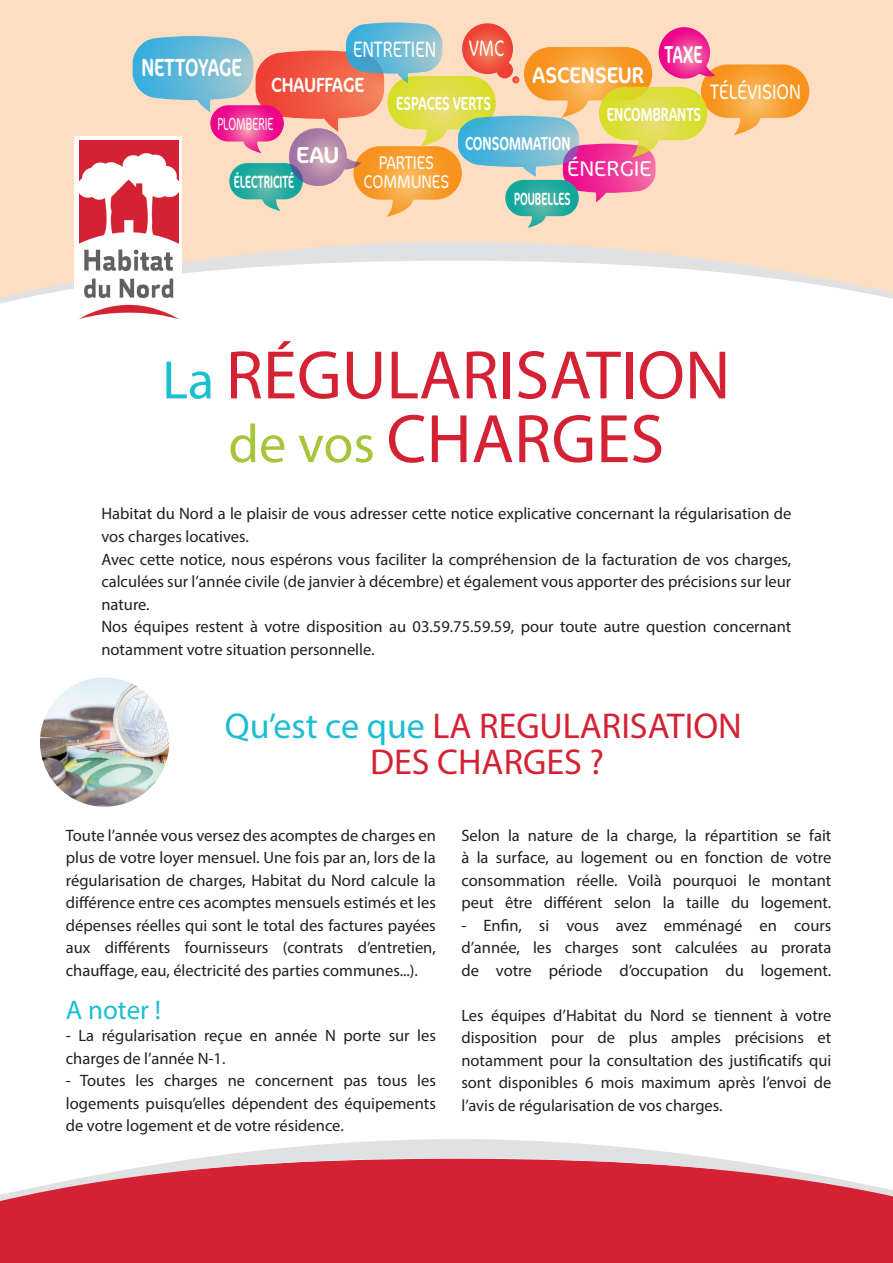
<style>
.page{position:relative;width:893px;height:1263px;background:#fff}
.page>*{position:absolute;margin:0;border:0;box-sizing:border-box;transform-origin:0 0}
.t1{font:69.15px/63.8px "Myriad Pro";color:#d42234;text-align:center}
.t2{font:36px/36px "Myriad Pro";color:#d42234;text-align:center}
.t3{font:27px "Myriad Pro";color:#1cbed2}
.t4{font:25.05px "Cocon OT";letter-spacing:-.005em;color:#fff;scale:.74 1}
.t5{font:24.6px "Cocon OT";color:#fff;scale:.65 1}
.t6{font:23.25px "Cocon OT";color:#fff}
.t7{font:300 22.95px "Cocon OT";color:#fff;scale:.74 1}
.t8{font:22.8px "Cocon OT";color:#fff;scale:.9 1}
.t9{font:300 22.65px "Cocon OT";color:#fff;scale:.74 1}
.t10{font:300 21.75px "Cocon OT";color:#fff}
.t11{font:300 21.15px "Cocon OT";color:#fff;scale:.82 1}
.t12{font:20.7px "Cocon OT";color:#fff;scale:.84 1}
.t13{font:19.05px "Cocon OT";color:#fff;scale:.7 1}
.t14{font:300 18.6px/19px "Cocon OT";color:#fff;text-align:center;scale:.82 1}
.t15{font:17.85px "Cocon OT";color:#fff;scale:.6 1}
.t16{font:300 17.85px "Cocon OT";color:#fff;scale:.6 1}
.t17{font:16.5px/22.5px "Myriad Pro";color:#231f20;text-align:justify}
.s1{font-size:54.3px;color:#1cbed2}
.s2{font-size:54.3px;color:#a6c539}
.s3{color:#1cbed2}
</style>
<div class="page">
<svg style="left:0;top:0;width:893px;height:297px;fill:#fddec2"></svg>
<svg style="left:133px;top:22px;width:676px;height:206px;background:#dab89a"></svg>
<div style="left:75px;top:136px;width:107px;height:188px;background:#fff"></div>
<img style="left:79px;top:140px;width:99px;height:179px">
<div style="left:0;top:1201px;width:893px;height:62px;background:#d42234"></div>
<svg style="left:0;top:1139px;width:893px;height:62px"></svg>
<img style="left:40px;top:677px;width:129px;height:130px;border-radius:65px">
<h3 class="t4" style="left:141px;top:53px;width:137px">NETTOYAGE</h3>
<h3 class="t9" style="left:353px;top:36px;width:114px">ENTRETIEN</h3>
<p class="t12" style="left:271px;top:73px;width:112px">CHAUFFAGE</p>
<h3 class="t7" style="left:469px;top:35px;width:50px">VMC</h3>
<p class="t13" style="left:396px;top:93px;width:137px">ESPACES VERTS</p>
<p class="t16" style="left:217px;top:114px;width:95px">PLOMBERIE</p>
<h3 class="t8" style="left:533px;top:61px;width:126px">ASCENSEUR</h3>
<h3 class="t5" style="left:664px;top:40px;width:60px">TAXE</h3>
<p class="t13" style="left:607px;top:103px;width:136px">ENCOMBRANTS</p>
<h3 class="t6" style="left:296px;top:142px;width:45px">EAU</h3>
<p class="t15" style="left:234px;top:171px;width:102px">ÉLECTRICITÉ</p>
<p class="t14" style="left:364px;top:154px;width:106px">PARTIES<br>COMMUNES</p>
<p class="t13" style="left:465px;top:133px;width:152px">CONSOMMATION</p>
<h3 class="t10" style="left:567px;top:156px;width:86px">ÉNERGIE</h3>
<p class="t15" style="left:514px;top:188px;width:96px">POUBELLES</p>
<p class="t11" style="left:710px;top:80px;width:112px">TÉLÉVISION</p>
<h1 class="t1" style="left:162px;top:342px;width:570px"><span class="s1">La</span> RÉGULARISATION <span class="s2">de vos</span> CHARGES</h1>
<p class="t17" style="left:101px;top:502px;width:691px;text-align:left">Habitat du Nord a le plaisir de vous adresser cette notice explicative concernant la régularisation de vos charges locatives.<br>Avec cette notice, nous espérons vous faciliter la compréhension de la facturation de vos charges, calculées sur l’année civile (de janvier à décembre) et également vous apporter des précisions sur leur nature.<br>Nos équipes restent à votre disposition au 03.59.75.59.59, pour toute autre question concernant notamment votre situation personnelle.</p>
<h2 class="t2" style="left:225px;top:708px;width:519px"><span class="s3">Qu’est ce que</span> LA REGULARISATION<br>DES CHARGES ?</h2>
<p class="t17" style="left:66px;top:823px;width:371px">Toute l’année vous versez des acomptes de charges en plus de votre loyer mensuel. Une fois par an, lors de la régularisation de charges, Habitat du Nord calcule la différence entre ces acomptes mensuels estimés et les dépenses réelles qui sont le total des factures payées aux différents fournisseurs (contrats d’entretien, chauffage, eau, électricité des parties communes...).</p>
<h3 class="t3" style="left:66px;top:993px;width:97px">A noter !</h3>
<p class="t17" style="left:66px;top:1024px;width:371px">- La régularisation reçue en année N porte sur les charges de l’année N-1.</p>
<p class="t17" style="left:66px;top:1069px;width:371px">- Toutes les charges ne concernent pas tous les logements puisqu’elles dépendent des équipements de votre logement et de votre résidence.</p>
<p class="t17" style="left:461px;top:823px;width:371px">Selon la nature de la charge, la répartition se fait à la surface, au logement ou en fonction de votre consommation réelle. Voilà pourquoi le montant peut être différent selon la taille du logement.</p>
<p class="t17" style="left:461px;top:913px;width:371px">- Enfin, si vous avez emménagé en cours d’année, les charges sont calculées au prorata de votre période d’occupation du logement.</p>
<p class="t17" style="left:461px;top:1003px;width:371px">Les équipes d’Habitat du Nord se tiennent à votre disposition pour de plus amples précisions et notamment pour la consultation des justificatifs qui sont disponibles 6 mois maximum après l’envoi de l’avis de régularisation de vos charges.</p>
</div>
